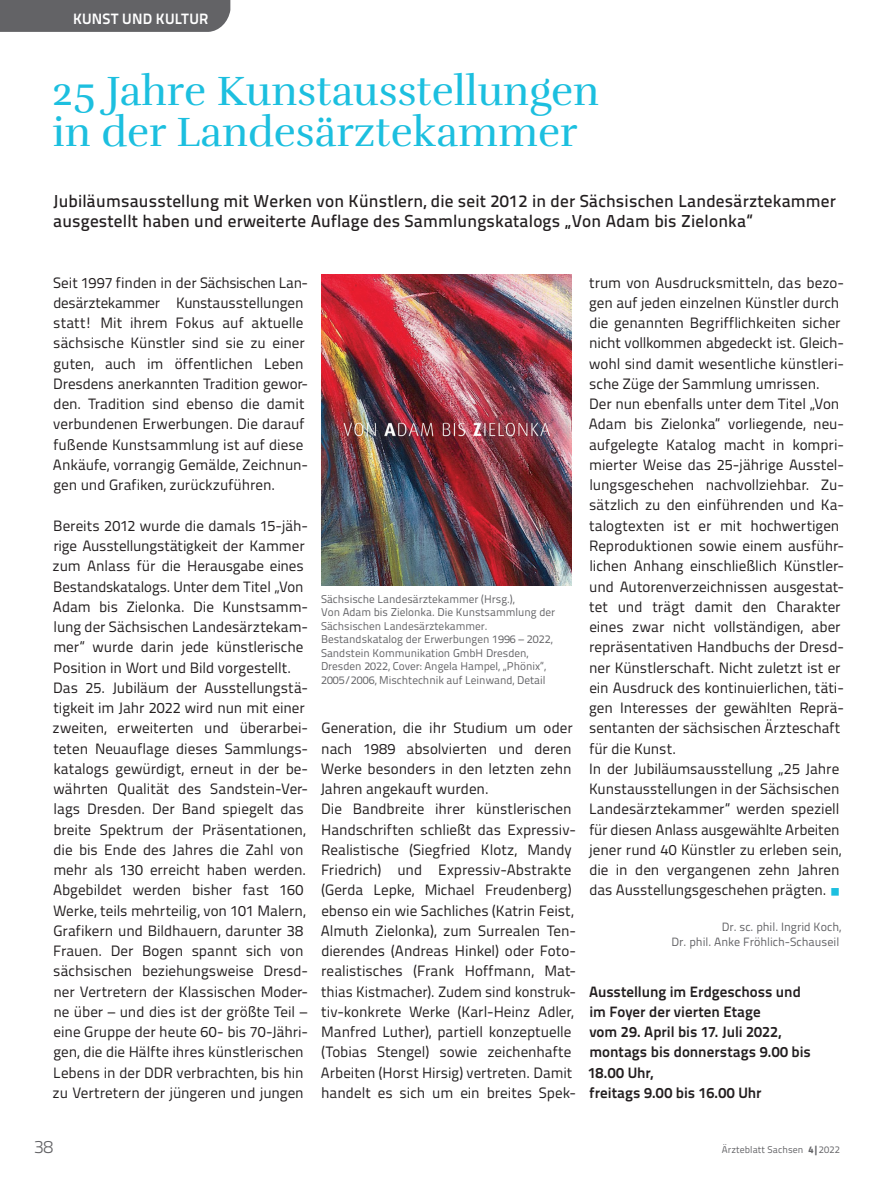
<style>
.page{position:relative;width:893px;height:1191px;background:#fff}
.page>*{position:absolute;margin:0;border:0;box-sizing:border-box;transform-origin:0 0}
.t1{font:42px/40.5px "Rufina";color:#1cbfdf}
.t2{font:300 18px "Titillium Text";color:#636366}
.t3{font:500 17.25px/20.2px "Titillium Text";letter-spacing:.01em;color:#231f20}
.t4{font:15px/20.2px "Titillium Text";color:#231f20}
.t5{font:700 15px/20.2px "Titillium Text";color:#231f20}
.t6{font:700 15px "Titillium Text";letter-spacing:.01em;color:#fff}
.t7{font:12px/15px "Titillium Text";color:#636366;text-align:right}
.t8{font:11.25px/13.5px "Titillium Text";color:#636366}
.t9{font:9.75px "Titillium Text";letter-spacing:.01em;color:#636366}
.s1{color:#1cbfdf}
.s2{font-weight:800}
</style>
<div class="page">
<div style="left:0;top:0;width:230px;height:32px;background:#636366"></div>
<img style="left:321px;top:274px;width:251px;height:312px">
<p class="t6" style="left:73px;top:7px;width:137px">KUNST UND KULTUR</p>
<h1 class="t1" style="left:52px;top:71px;width:549px">25 Jahre Kunstausstellungen in der Landesärztekammer</h1>
<p class="t3" style="left:53px;top:189px;width:784px">Jubiläumsausstellung mit Werken von Künstlern, die seit 2012 in der Sächsischen Landesärztekammer ausgestellt haben und erweiterte Auflage des Sammlungskatalogs „Von Adam bis Zielonka“</p>
<p class="t4" style="left:53px;top:271px;width:257px">Seit 1997 finden in der Sächsischen Lan&shy;desärztekammer Kunstausstellungen statt! Mit ihrem Fokus auf aktuelle sächsische Künstler sind sie zu einer guten, auch im öffentlichen Leben Dresdens anerkannten Tradition gewor&shy;den. Tradition sind ebenso die damit verbundenen Erwerbungen. Die darauf fußende Kunstsammlung ist auf diese Ankäufe, vorrangig Gemälde, Zeichnun&shy;gen und Grafiken, zurückzuführen.</p>
<p class="t4" style="left:53px;top:514px;width:257px">Bereits 2012 wurde die damals 15-jäh&shy;rige Ausstellungstätigkeit der Kammer zum Anlass für die Herausgabe eines Bestandskatalogs. Unter dem Titel „Von Adam bis Zielonka. Die Kunstsamm&shy;lung der Sächsischen Landesärztekam&shy;mer“ wurde darin jede künstlerische Position in Wort und Bild vorgestellt.<br>Das 25. Jubiläum der Ausstellungstä&shy;tigkeit im Jahr 2022 wird nun mit einer zweiten, erweiterten und überarbei&shy;teten Neuauflage dieses Sammlungs&shy;katalogs gewürdigt, erneut in der be-- währten Qualität des Sandstein-Ver&shy;lags Dresden. Der Band spiegelt das breite Spektrum der Präsentationen, die bis Ende des Jahres die Zahl von mehr als 130 erreicht haben werden.<br>Abgebildet werden bisher fast 160<br>Werke, teils mehrteilig, von 101 Malern, Grafikern und Bildhauern, darunter 38<br>Frauen. Der Bogen spannt sich von sächsischen beziehungsweise Dresd&shy;ner Vertretern der Klassischen Moder&shy;ne über – und dies ist der größte Teil – eine Gruppe der heute 60- bis 70-Jähri&shy;gen, die die Hälfte ihres künstlerischen Lebens in der DDR verbrachten, bis hin zu Vertretern der jüngeren und jungen</p>
<p class="t8" style="left:321px;top:591px;width:236px">Sächsische Landesärztekammer (Hrsg.),<br>Von Adam bis Zielonka. Die Kunstsammlung der Sächsischen Landesärztekammer.<br>Bestandskatalog der Erwerbungen 1996 – 2022, Sandstein Kommunikation GmbH Dresden, Dresden 2022, Cover: Angela Hampel, „Phönix“, 2005/2006, Mischtechnik auf Leinwand, Detail</p>
<p class="t4" style="left:320px;top:717px;width:257px">Generation, die ihr Studium um oder nach 1989 absolvierten und deren Werke besonders in den letzten zehn Jahren angekauft wurden.<br>Die Bandbreite ihrer künstlerischen Handschriften schließt das Expressiv-Realistische (Siegfried Klotz, Mandy Friedrich) und Expressiv-Abstrakte (Gerda Lepke, Michael Freudenberg) ebenso ein wie Sachliches (Katrin Feist, Almuth Zielonka), zum Surrealen Ten&shy;dierendes (Andreas Hinkel) oder Foto&shy;realistisches (Frank Hoffmann, Mat&shy;thias Kistmacher). Zudem sind konstruk&shy;tiv-konkrete Werke (Karl-Heinz Adler, Manfred Luther), partiell konzeptuelle (Tobias Stengel) sowie zeichenhafte Arbeiten (Horst Hirsig) vertreten. Damit handelt es sich um ein breites Spek-</p>
<p class="t4" style="left:589px;top:271px;width:257px">trum von Ausdrucksmitteln, das bezo&shy;gen auf jeden einzelnen Künstler durch die genannten Begrifflichkeiten sicher nicht vollkommen abgedeckt ist. Gleich&shy;wohl sind damit wesentliche künstleri&shy;sche Züge der Sammlung umrissen.<br>Der nun ebenfalls unter dem Titel „Von Adam bis Zielonka“ vorliegende, neu&shy;aufgelegte Katalog macht in kompri&shy;mierter Weise das 25-jährige Ausstel&shy;lungsgeschehen nachvollziehbar. Zu-- sätzlich zu den einführenden und Ka-- talogtexten ist er mit hochwertigen Reproduktionen sowie einem ausführ&shy;lichen Anhang einschließlich Künstler&shy;und Autorenverzeichnissen ausgestat&shy;tet und trägt damit den Charakter eines zwar nicht vollständigen, aber repräsentativen Handbuchs der Dresd&shy;ner Künstlerschaft. Nicht zuletzt ist er ein Ausdruck des kontinuierlichen, täti&shy;gen Interesses der gewählten Reprä&shy;sentanten der sächsischen Ärzteschaft für die Kunst.<br>In der Jubiläumsausstellung „25 Jahre Kunstausstellungen in der Sächsischen Landesärztekammer“ werden speziell für diesen Anlass ausgewählte Arbeiten jener rund 40 Künstler zu erleben sein, die in den vergangenen zehn Jahren das Ausstellungsgeschehen prägten. <span class="s1">○</span></p>
<p class="t7" style="left:672px;top:918px;width:171px">Dr. sc. phil. Ingrid Koch,<br>Dr. phil. Anke Fröhlich-Schauseil</p>
<p class="t5" style="left:588px;top:980px;width:224px">Ausstellung im Erdgeschoss und im Foyer der vierten Etage<br>vom 29. April bis 17. Juli 2022, montags bis donnerstags 9.00 bis<br>18.00 Uhr,<br>freitags 9.00 bis 16.00 Uhr</p>
<p class="t2" style="left:34px;top:1133px;width:21px">38</p>
<p class="t9" style="left:722px;top:1142px;width:119px">Ärzteblatt Sachsen <span class="s2">4|</span>2022</p>
</div>
